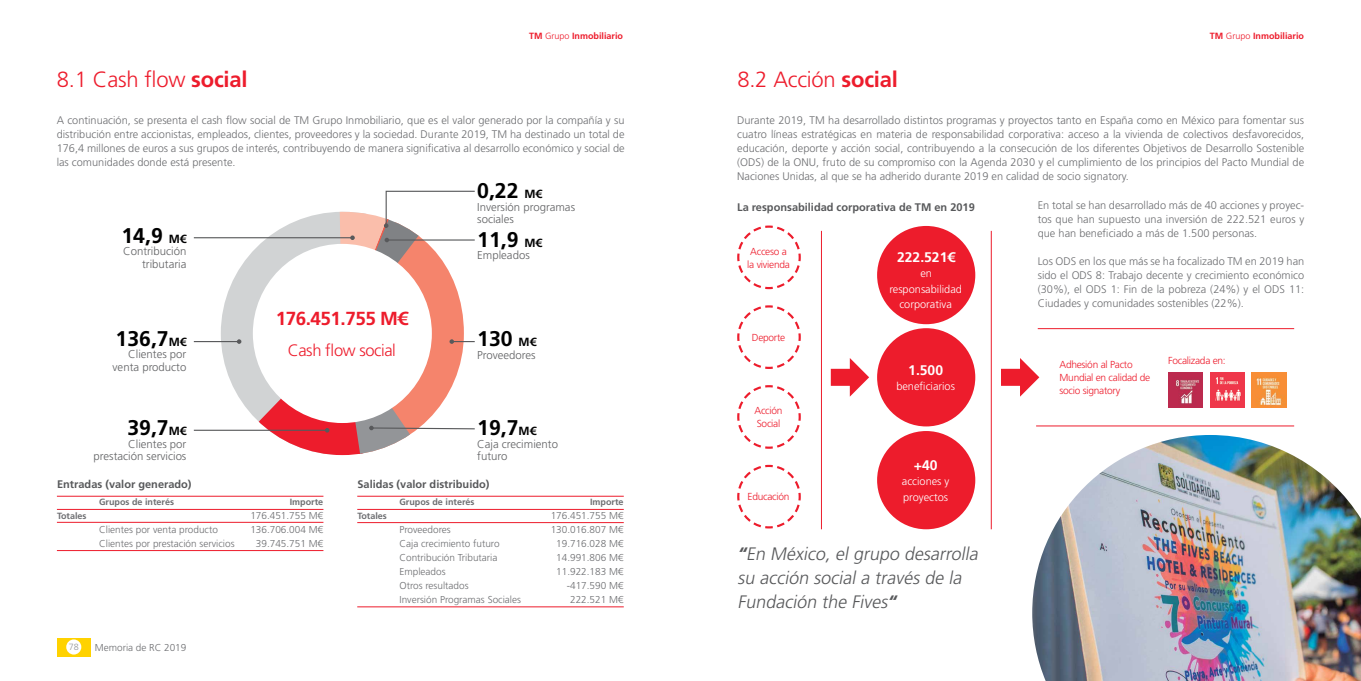
<style>
.page{position:relative;width:1361px;height:681px;background:#fff}
.page>*{position:absolute;margin:0;border:0;box-sizing:border-box;transform-origin:0 0}
.t1{font:300 22px "Frutiger LT Std";letter-spacing:-.01em;color:#ed1c2c}
.t2{font:700 21.2px "Frutiger LT Std";color:#000}
.t3{font:700 18.9px "Frutiger LT Std";letter-spacing:-.025em;color:#ed1c2c}
.t4{font:italic 300 18px/24px "Frutiger LT Std";color:#58595b}
.t5{font:300 16.5px "Frutiger LT Std";letter-spacing:-.025em;color:#ed1c2c}
.t6{font:700 13.9px "Frutiger LT Std";color:#fff}
.t7{font:300 11.4px/12.5px "Frutiger LT Std";color:#616264;text-align:right}
.t8{font:300 11px/14px "Frutiger LT Std";color:#6d6e71;text-align:justify}
.t9{font:700 11px "Frutiger LT Std";color:#58595b}
.t10{font:300 11px/15.3px "Frutiger LT Std";color:#fff;text-align:center}
.t11{font:300 10.2px/13.2px "Frutiger LT Std";letter-spacing:-.025em;color:#ed1c2c}
.t12{font:300 10px "Frutiger LT Std";color:#6d6e71}
.t13{font:700 9px "Frutiger LT Std";color:#6d6e71}
.t14{font:700 9px "Frutiger LT Std";color:#ed1c2c}
.t15{font:300 9px "Frutiger LT Std";color:#939598}
.s1{font-weight:300}
.s2{font-weight:700}
.s3{font-size:11.8px}
</style>
<div class="page">
<div style="left:57px;top:637px;width:34px;height:19px;background:#ffd200"></div>
<div style="left:66px;top:639px;width:15px;height:15px;background:#fff;border-radius:50%"></div>
<hr style="left:194px;top:237px;width:158px;height:1px;background:#58595b">
<hr style="left:194px;top:429px;width:133px;height:1px;background:#58595b">
<hr style="left:194px;top:341px;width:45px;height:1px;background:#58595b">
<svg style="left:221px;top:190px;width:254px;height:265px"></svg>
<hr style="left:57px;top:521px;width:266px;height:1px;background:#ed1c2c">
<hr style="left:57px;top:550px;width:266px;height:1px;background:#ed1c2c">
<hr style="left:57px;top:495px;width:266px;height:1px;background:#ed1c2c">
<hr style="left:357px;top:495px;width:267px;height:1px;background:#ed1c2c">
<hr style="left:57px;top:508px;width:266px;height:1px;background:#ed1c2c">
<hr style="left:357px;top:508px;width:267px;height:1px;background:#ed1c2c">
<hr style="left:357px;top:522px;width:267px;height:1px;background:#ed1c2c">
<hr style="left:357px;top:606px;width:267px;height:1px;background:#ed1c2c">
<svg style="left:737px;top:225px;width:64px;height:65px"></svg>
<svg style="left:737px;top:385px;width:64px;height:64px"></svg>
<svg style="left:737px;top:464px;width:64px;height:65px"></svg>
<svg style="left:737px;top:305px;width:64px;height:64px"></svg>
<svg style="left:1001px;top:358px;width:38px;height:38px"></svg>
<svg style="left:831px;top:358px;width:38px;height:38px"></svg>
<div style="left:877px;top:226px;width:98px;height:98px;background:#ed1c2c;border-radius:50%"></div>
<div style="left:877px;top:431px;width:98px;height:98px;background:#ed1c2c;border-radius:50%"></div>
<div style="left:877px;top:328px;width:98px;height:98px;background:#ed1c2c;border-radius:50%"></div>
<hr style="left:1037px;top:328px;width:257px;height:1px;background:#ed1c2c">
<hr style="left:1036px;top:425px;width:258px;height:1px;background:#ed1c2c">
<img style="left:1210px;top:372px;width:34px;height:35px">
<img style="left:1168px;top:372px;width:35px;height:35px">
<img style="left:1252px;top:372px;width:34px;height:35px">
<img style="left:1032px;top:435px;width:329px;height:245px">
<hr style="left:821px;top:231px;width:1px;height:298px;background:#ed1c2c">
<hr style="left:991px;top:231px;width:1px;height:298px;background:#ed1c2c">
<p class="t14" style="left:529px;top:31px;width:96px">TM <span class="s1">Grupo</span> Inmobiliario</p>
<p class="t14" style="left:1210px;top:31px;width:96px">TM <span class="s1">Grupo</span> Inmobiliario</p>
<p class="t1" style="left:57px;top:67px;width:192px">8.1 Cash flow <span class="s2">social</span></p>
<p class="t8" style="left:57px;top:113px;width:569px">A continuación, se presenta el cash flow social de TM Grupo Inmobiliario, que es el valor generado por la compañía y su distribución entre accionistas, empleados, clientes, proveedores y la sociedad. Durante 2019, TM ha destinado un total de 176,4 millones de euros a sus grupos de interés, contribuyendo de manera significativa al desarrollo económico y social de las comunidades donde está presente.</p>
<p class="t2" style="left:121px;top:223px;width:66px">14,9 <span class="s3">M€</span></p>
<p class="t7" style="left:123px;top:245px;width:65px">Contribución tributaria</p>
<p class="t2" style="left:116px;top:326px;width:72px">136,7<span class="s3">M€</span></p>
<p class="t7" style="left:113px;top:348px;width:75px">Clientes por venta producto</p>
<p class="t2" style="left:127px;top:415px;width:61px">39,7<span class="s3">M€</span></p>
<p class="t7" style="left:94px;top:437px;width:94px">Clientes por prestación servicios</p>
<p class="t3" style="left:276px;top:307px;width:134px">176.451.755 M€</p>
<p class="t5" style="left:288px;top:341px;width:110px">Cash flow social</p>
<p class="t2" style="left:477px;top:178px;width:66px">0,22 <span class="s3">M€</span></p>
<p class="t7" style="left:477px;top:200px;width:99px;text-align:left">Inversión programas sociales</p>
<p class="t2" style="left:477px;top:227px;width:66px">11,9 <span class="s3">M€</span></p>
<p class="t7" style="left:477px;top:249px;width:54px">Empleados</p>
<p class="t2" style="left:477px;top:326px;width:61px">130 <span class="s3">M€</span></p>
<p class="t7" style="left:477px;top:348px;width:60px">Proveedores</p>
<p class="t2" style="left:477px;top:415px;width:61px">19,7<span class="s3">M€</span></p>
<p class="t7" style="left:477px;top:437px;width:82px;text-align:left">Caja crecimiento futuro</p>
<p class="t9" style="left:57px;top:477px;width:136px">Entradas (valor generado)</p>
<p class="t9" style="left:357px;top:477px;width:134px">Salidas (valor distribuido)</p>
<p class="t13" style="left:99px;top:496px;width:76px">Grupos de interés</p>
<p class="t13" style="left:290px;top:496px;width:35px">Importe</p>
<p class="t13" style="left:57px;top:510px;width:31px">Totales</p>
<p class="t12" style="left:250px;top:510px;width:74px">176.451.755 M€</p>
<p class="t12" style="left:99px;top:524px;width:120px">Clientes por venta producto</p>
<p class="t12" style="left:250px;top:524px;width:74px">136.706.004 M€</p>
<p class="t12" style="left:99px;top:538px;width:137px">Clientes por prestación servicios</p>
<p class="t12" style="left:256px;top:538px;width:69px">39.745.751 M€</p>
<p class="t13" style="left:399px;top:496px;width:76px">Grupos de interés</p>
<p class="t13" style="left:590px;top:496px;width:35px">Importe</p>
<p class="t13" style="left:357px;top:510px;width:31px">Totales</p>
<p class="t12" style="left:551px;top:510px;width:74px">176.451.755 M€</p>
<p class="t12" style="left:399px;top:524px;width:53px">Proveedores</p>
<p class="t12" style="left:551px;top:524px;width:74px">130.016.807 M€</p>
<p class="t12" style="left:399px;top:538px;width:102px">Caja crecimiento futuro</p>
<p class="t12" style="left:556px;top:538px;width:69px">19.716.028 M€</p>
<p class="t12" style="left:399px;top:552px;width:99px">Contribución Tributaria</p>
<p class="t12" style="left:556px;top:552px;width:69px">14.991.806 M€</p>
<p class="t12" style="left:399px;top:566px;width:48px">Empleados</p>
<p class="t12" style="left:556px;top:566px;width:69px">11.922.183 M€</p>
<p class="t12" style="left:399px;top:580px;width:71px">Otros resultados</p>
<p class="t12" style="left:567px;top:580px;width:58px">-417.590 M€</p>
<p class="t12" style="left:399px;top:594px;width:123px">Inversión Programas Sociales</p>
<p class="t12" style="left:570px;top:594px;width:55px">222.521 M€</p>
<p class="t15" style="left:69px;top:641px;width:12px">78</p>
<p class="t12" style="left:95px;top:641px;width:93px">Memoria de RC 2019</p>
<p class="t1" style="left:737px;top:67px;width:162px">8.2 Acción <span class="s2">social</span></p>
<p class="t8" style="left:737px;top:113px;width:568px">Durante 2019, TM ha desarrollado distintos programas y proyectos tanto en España como en México para fomentar sus cuatro líneas estratégicas en materia de responsabilidad corporativa: acceso a la vivienda de colectivos desfavorecidos, educación, deporte y acción social, contribuyendo a la consecución de los diferentes Objetivos de Desarrollo Sostenible (ODS) de la ONU, fruto de su compromiso con la Agenda 2030 y el cumplimiento de los principios del Pacto Mundial de Naciones Unidas, al que se ha adherido durante 2019 en calidad de socio signatory.</p>
<p class="t9" style="left:737px;top:200px;width:239px">La responsabilidad corporativa de TM en 2019</p>
<p class="t6" style="left:897px;top:249px;width:60px">222.521€</p>
<p class="t10" style="left:889px;top:266px;width:74px">en responsabilidad corporativa</p>
<p class="t11" style="left:747px;top:244px;width:44px">Acceso a la vivienda</p>
<p class="t11" style="left:752px;top:331px;width:35px">Deporte</p>
<p class="t11" style="left:754px;top:404px;width:30px">Acción<br>Social</p>
<p class="t11" style="left:747px;top:490px;width:43px">Educación</p>
<p class="t6" style="left:908px;top:362px;width:36px">1.500</p>
<p class="t10" style="left:896px;top:379px;width:60px">beneficiarios</p>
<p class="t6" style="left:914px;top:457px;width:25px">+40</p>
<p class="t10" style="left:902px;top:474px;width:49px;text-align:left">acciones y proyectos</p>
<p class="t4" style="left:737px;top:541px;width:246px"><span class="s2">“</span>En México, el grupo desarrolla su acción social a través de la<br>Fundación the Fives<span class="s2">“</span></p>
<p class="t8" style="left:1037px;top:198px;width:268px">En total se han desarrollado más de 40 acciones y proyec&shy;tos que han supuesto una inversión de 222.521 euros y que han beneficiado a más de 1.500 personas.</p>
<p class="t8" style="left:1037px;top:254px;width:268px">Los ODS en los que más se ha focalizado TM en 2019 han sido el ODS 8: Trabajo decente y crecimiento económico (30%), el ODS 1: Fin de la pobreza (24%) y el ODS 11:<br>Ciudades y comunidades sostenibles (22%).</p>
<p class="t11" style="left:1059px;top:358px;width:92px">Adhesión al Pacto<br>Mundial en calidad de socio signatory</p>
<p class="t11" style="left:1168px;top:354px;width:59px">Focalizada en:</p>
</div>
